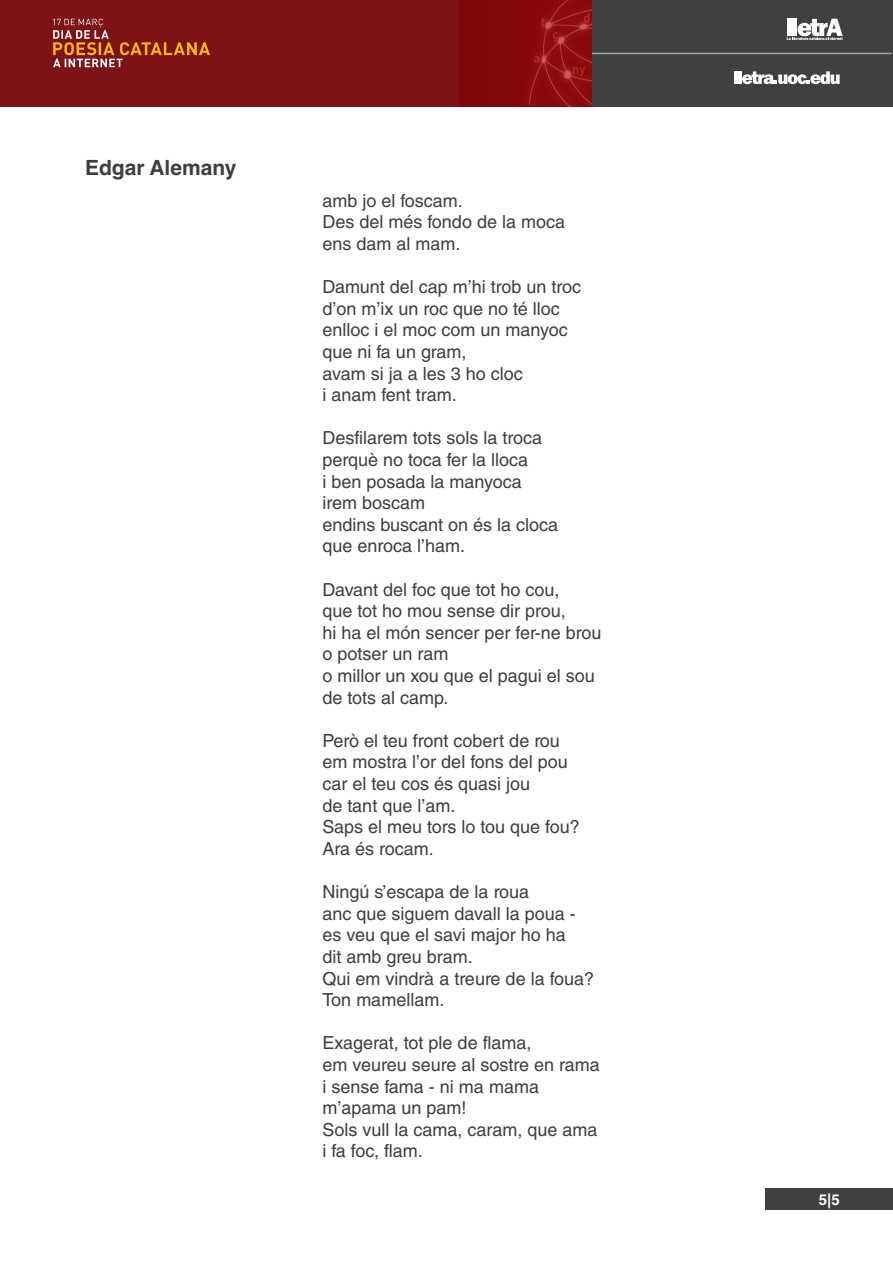
<style>
.page{position:relative;width:893px;height:1263px;background:#fff}
.page>*{position:absolute;margin:0;border:0;box-sizing:border-box;transform-origin:0 0}
.BIO__texto{font:700 21px "Helvetica LT Std";color:#3e3e3f}
.CONTENIDO__Dedicator{font:18px "Helvetica LT Std";color:#3e3e3f}
.PAGINACIÓN__Páginas{font:700 15px "Helvetica LT Std";color:#fff}
</style>
<div class="page">
<div style="left:765px;top:1188px;width:128px;height:22px;background:#404040"></div>
<div style="left:0;top:0;width:893px;height:106px;background:#404040"></div>
<div style="left:0;top:0;width:592px;height:106px;background:#7e1315"></div>
<hr style="left:591px;top:53px;width:301px;height:1px;background:#9ba7ac">
<svg style="left:734px;top:71px;width:106px;height:13px"></svg>
<svg style="left:787px;top:19px;width:56px;height:21px"></svg>
<img style="left:459px;top:0;width:133px;height:106px">
<svg style="left:53px;top:19px;width:157px;height:48px"></svg>
<p class="BIO__texto" style="left:85px;top:154px;width:153px">Edgar Alemany</p>
<p class="CONTENIDO__Dedicator" style="left:322px;top:190px;width:142px">amb jo el foscam.</p>
<p class="CONTENIDO__Dedicator" style="left:322px;top:212px;width:244px">Des del més fondo de la moca</p>
<p class="CONTENIDO__Dedicator" style="left:322px;top:233px;width:140px">ens dam al mam.</p>
<p class="CONTENIDO__Dedicator" style="left:322px;top:276px;width:260px">Damunt del cap m’hi trob un troc</p>
<p class="CONTENIDO__Dedicator" style="left:322px;top:298px;width:239px">d’on m’ix un roc que no té lloc</p>
<p class="CONTENIDO__Dedicator" style="left:322px;top:320px;width:247px">enlloc i el moc com un manyoc</p>
<p class="CONTENIDO__Dedicator" style="left:322px;top:341px;width:146px">que ni fa un gram,</p>
<p class="CONTENIDO__Dedicator" style="left:322px;top:363px;width:202px">avam si ja a les 3 ho cloc</p>
<p class="CONTENIDO__Dedicator" style="left:322px;top:384px;width:136px">i anam fent tram.</p>
<p class="CONTENIDO__Dedicator" style="left:322px;top:428px;width:221px">Desfilarem tots sols la troca</p>
<p class="CONTENIDO__Dedicator" style="left:322px;top:449px;width:207px">perquè no toca fer la lloca</p>
<p class="CONTENIDO__Dedicator" style="left:322px;top:471px;width:201px">i ben posada la manyoca</p>
<p class="CONTENIDO__Dedicator" style="left:322px;top:492px;width:104px">irem boscam</p>
<p class="CONTENIDO__Dedicator" style="left:322px;top:514px;width:237px">endins buscant on és la cloca</p>
<p class="CONTENIDO__Dedicator" style="left:322px;top:536px;width:144px">que enroca l’ham.</p>
<p class="CONTENIDO__Dedicator" style="left:322px;top:579px;width:238px">Davant del foc que tot ho cou,</p>
<p class="CONTENIDO__Dedicator" style="left:322px;top:600px;width:245px">que tot ho mou sense dir prou,</p>
<p class="CONTENIDO__Dedicator" style="left:322px;top:622px;width:280px">hi ha el món sencer per fer-ne brou</p>
<p class="CONTENIDO__Dedicator" style="left:322px;top:644px;width:127px">o potser un ram</p>
<p class="CONTENIDO__Dedicator" style="left:322px;top:665px;width:274px">o millor un xou que el pagui el sou</p>
<p class="CONTENIDO__Dedicator" style="left:322px;top:687px;width:128px">de tots al camp.</p>
<p class="CONTENIDO__Dedicator" style="left:322px;top:730px;width:239px">Però el teu front cobert de rou</p>
<p class="CONTENIDO__Dedicator" style="left:322px;top:752px;width:247px">em mostra l’or del fons del pou</p>
<p class="CONTENIDO__Dedicator" style="left:322px;top:773px;width:209px">car el teu cos és quasi jou</p>
<p class="CONTENIDO__Dedicator" style="left:322px;top:795px;width:134px">de tant que l’am.</p>
<p class="CONTENIDO__Dedicator" style="left:322px;top:816px;width:259px">Saps el meu tors lo tou que fou?</p>
<p class="CONTENIDO__Dedicator" style="left:322px;top:838px;width:113px">Ara és rocam.</p>
<p class="CONTENIDO__Dedicator" style="left:322px;top:881px;width:208px">Ningú s’escapa de la roua</p>
<p class="CONTENIDO__Dedicator" style="left:322px;top:903px;width:255px">anc que siguem davall la poua -</p>
<p class="CONTENIDO__Dedicator" style="left:322px;top:924px;width:245px">es veu que el savi major ho ha</p>
<p class="CONTENIDO__Dedicator" style="left:322px;top:946px;width:152px">dit amb greu bram.</p>
<p class="CONTENIDO__Dedicator" style="left:322px;top:968px;width:273px">Qui em vindrà a treure de la foua?</p>
<p class="CONTENIDO__Dedicator" style="left:322px;top:989px;width:123px">Ton mamellam.</p>
<p class="CONTENIDO__Dedicator" style="left:322px;top:1032px;width:210px">Exagerat, tot ple de flama,</p>
<p class="CONTENIDO__Dedicator" style="left:322px;top:1054px;width:279px">em veureu seure al sostre en rama</p>
<p class="CONTENIDO__Dedicator" style="left:322px;top:1076px;width:218px">i sense fama - ni ma mama</p>
<p class="CONTENIDO__Dedicator" style="left:322px;top:1097px;width:146px">m’apama un pam!</p>
<p class="CONTENIDO__Dedicator" style="left:322px;top:1119px;width:276px">Sols vull la cama, caram, que ama</p>
<p class="CONTENIDO__Dedicator" style="left:322px;top:1140px;width:102px">i fa foc, flam.</p>
<p class="PAGINACIÓN__Páginas" style="left:819px;top:1190px;width:22px">5|5</p>
</div>
